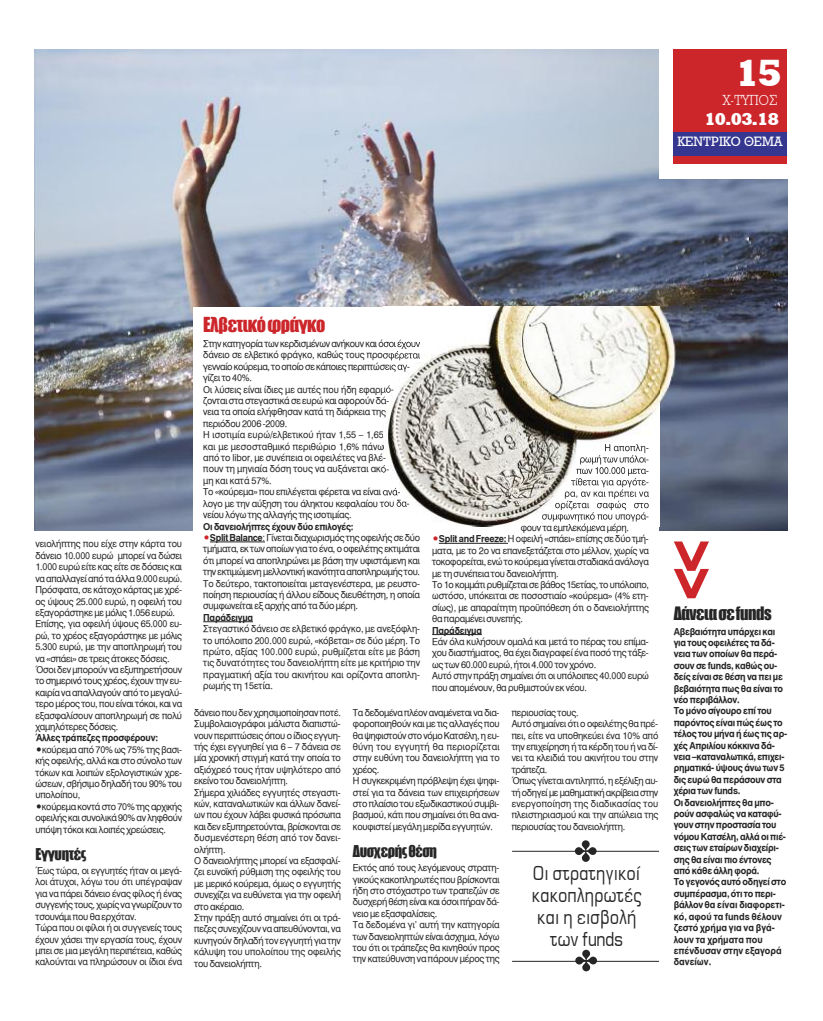
<style>
.page{position:relative;width:823px;height:1021px;background:#fff}
.page>*{position:absolute;margin:0;border:0;box-sizing:border-box;transform-origin:0 0}
.t1{font:900 56.7px "UB Helvetica";color:#cc262b;scale:.89 1}
.t2{font:900 39px "UB Rockwell";color:#fff;scale:.96 1}
.t3{font:22px/22px "UB Europa";letter-spacing:-.025em;color:#272627;text-align:center;scale:.84 1}
.t4{font:19px "Impact";letter-spacing:-.025em;color:#cc262b;scale:.95 1}
.t5{font:900 18px "UB Rockwell";color:#fff}
.t6{font:17px "Impact";letter-spacing:-.025em;color:#272627;scale:.95 1}
.t7{font:15px "Impact";letter-spacing:-.025em;color:#272627;scale:.95 1}
.t8{font:300 15px "UB Rockwell";color:#fff;scale:.93 1}
.t9{font:14px "UB Rockwell";color:#fff}
.t10{font:9.5px/11.4px "UB Helvetica";letter-spacing:-.025em;color:#272627;scale:.95 1}
.t11{font:9.5px/11.4px "UB Helvetica Bold";letter-spacing:-.025em;color:#272627;scale:.95 1}
.s1{font-family:"UB Helvetica Bold";color:#cc262b}
.s2{font-family:"UB Helvetica Bold"}
</style>
<div class="page">
<img style="left:35px;top:50px;width:752px;height:481px">
<hr style="left:512px;top:850px;width:146px;height:1px;background:#272627">
<svg style="left:574px;top:840px;width:22px;height:21px"></svg>
<svg style="left:575px;top:949px;width:21px;height:22px"></svg>
<hr style="left:512px;top:960px;width:146px;height:1px;background:#272627">
<div style="left:658px;top:48px;width:129px;height:131px;background:#fff"></div>
<div style="left:672px;top:50px;width:114px;height:114px;background:#cc262b"></div>
<div style="left:672px;top:132px;width:114px;height:23px;background:#34368f"></div>
<div style="left:193px;top:307px;width:465px;height:401px;background:#fff"></div>
<hr style="left:210px;top:541px;width:52px;height:1px;background:#272627">
<hr style="left:203px;top:621px;width:50px;height:1px;background:#272627">
<hr style="left:438px;top:543px;width:69px;height:1px;background:#272627">
<hr style="left:432px;top:634px;width:49px;height:1px;background:#272627">
<img style="left:383px;top:307px;width:296px;height:219px">
<img style="left:604px;top:444px;width:43px;height:9px">
<img style="left:580px;top:455px;width:58px;height:9px">
<img style="left:576px;top:467px;width:60px;height:9px">
<img style="left:570px;top:478px;width:51px;height:9px">
<img style="left:564px;top:489px;width:59px;height:9px">
<img style="left:555px;top:500px;width:47px;height:10px">
<img style="left:542px;top:512px;width:60px;height:9px">
<img style="left:520px;top:524px;width:56px;height:2px">
<h2 class="t2" style="left:735px;top:51px;width:48px">15</h2>
<h3 class="t5" style="left:704px;top:109px;width:75px">10.03.18</h3>
<h3 class="t9" style="left:677px;top:134px;width:106px">ΚΕΝΤΡΙΚΟ ΘΕΜΑ</h3>
<h3 class="t8" style="left:722px;top:92px;width:61px">Χ-ΤΥΠΟΣ</h3>
<p class="t10" style="left:35px;top:538px;width:156px">νειολήπτης που είχε στην κάρτα του δάνειο 10.000 ευρώ μπορεί να δώσει 1.000 ευρώ είτε κας είτε σε δόσεις και να απαλλαγεί από τα άλλα 9.000 ευρώ.<br>Πρόσφατα, σε κάτοχο κάρτας με χρέ&shy;ος ύψους 25.000 ευρώ, η οφειλή του εξαγοράστηκε με μόλις 1.056 ευρώ.<br>Επίσης, για οφειλή ύψους 65.000 ευ&shy;ρώ, το χρέος εξαγοράστηκε με μόλις 5.300 ευρώ, με την αποπληρωμή του να «σπάει» σε τρεις άτοκες δόσεις.<br>Όσοι δεν μπορούν να εξυπηρετήσουν το σημερινό τους χρέος, έχουν την ευ&shy;καιρία να απαλλαγούν από το μεγαλύ&shy;τερο μέρος του, που είναι τόκοι, και να εξασφαλίσουν αποπληρωμή σε πολύ χαμηλότερες δόσεις.</p>
<p class="t11" style="left:35px;top:732px;width:131px">άλλες τράπεζες προσφέρουν:</p>
<p class="t10" style="left:35px;top:743px;width:156px;text-align:justify">•κούρεμα από 70% ως 75% της βασι&shy;κής οφειλής, αλλά και στο σύνολο των τόκων και λοιπών εξολογιστικών χρε&shy;ώσεων, σβήσιμο δηλαδή του 90% του υπολοίπου,</p>
<p class="t10" style="left:35px;top:800px;width:156px;text-align:justify">•κούρεμα κοντά στο 70% της αρχικής οφειλής και συνολικά 90% αν ληφθούν υπόψη τόκοι και λοιπές χρεώσεις.</p>
<h3 class="t7" style="left:35px;top:845px;width:55px">Εγγυητές</h3>
<p class="t10" style="left:35px;top:865px;width:156px">Έως τώρα, οι εγγυητές ήταν οι μεγά&shy;λοι άτυχοι, λόγω του ότι υπέγραψαν για να πάρει δάνειο ένας φίλος ή ένας συγγενής τους, χωρίς να γνωρίζουν το τσουνάμι που θα ερχόταν.<br>Τώρα που οι φίλοι ή οι συγγενείς τους έχουν χάσει την εργασία τους, έχουν μπει σε μια μεγάλη περιπέτεια, καθώς καλούνται να πληρώσουν οι ίδιοι ένα</p>
<h3 class="t4" style="left:203px;top:313px;width:130px">Ελβετικόφράγκο</h3>
<p class="t10" style="left:203px;top:338px;width:230px">Στην κατηγορία των κερδισμένων ανήκουν και όσοι έχουν δάνειο σε ελβετικό φράγκο, καθώς τους προσφέρεται γενναίο κούρεμα, το οποίο σε κάποιες περιπτώσεις αγ&shy;γίζει το 40%.<br>Οι λύσεις είναι ίδιες με αυτές που ήδη εφαρμό&shy;ζονται στα στεγαστικά σε ευρώ και αφορούν δά-<br>νεια τα οποία ελήφθησαν κατά τη διάρκεια της περιόδου 2006 -2009.<br>Η ισοτιμία ευρώ/ελβετικού ήταν 1,55 – 1,65<br>και με μεσοσταθμικό περιθώριο 1,6% πάνω<br>από το libor, με συνέπεια οι οφειλέτες να βλέ-<br>πουν τη μηνιαία δόση τους να αυξάνεται ακό-<br>μη και κατά 57%.<br>Το «κούρεμα» που επιλέγεται φέρεται να είναι ανά&shy;λογο με την αύξηση του άληκτου κεφαλαίου του δα&shy;νείου λόγω της αλλαγής της ισοτιμίας.</p>
<p class="t11" style="left:203px;top:520px;width:160px">Οι δανειολήπτες έχουν δύο επιλογές:</p>
<p class="t10" style="left:203px;top:532px;width:230px;text-align:justify"><span class="s1">•</span><span class="s2">Split Balance</span>: Γίνεται διαχωρισμός της οφειλής σε δύο τμήματα, εκ των οποίων για το ένα, ο οφειλέτης εκτιμάται ότι μπορεί να αποπληρώνει με βάση την υφιστάμενη και την εκτιμώμενη μελλοντική ικανότητα αποπληρωμής του.<br>Το δεύτερο, τακτοποιείται μεταγενέστερα, με ρευστο&shy;ποίηση περιουσίας ή άλλου είδους διευθέτηση, η οποία συμφωνείται εξ αρχής από τα δύο μέρη.</p>
<p class="t11" style="left:203px;top:611px;width:54px">Παράδειγμα</p>
<p class="t10" style="left:203px;top:623px;width:230px;text-align:justify">Στεγαστικό δάνειο σε ελβετικό φράγκο, με ανεξόφλη&shy;το υπόλοιπο 200.000 ευρώ, «κόβεται» σε δύο μέρη. Το πρώτο, αξίας 100.000 ευρώ, ρυθμίζεται είτε με βάση τις δυνατότητες του δανειολήπτη είτε με κριτήριο την πραγματική αξία του ακινήτου και ορίζοντα αποπλη&shy;ρωμής τη 15ετία.</p>
<p class="t10" style="left:520px;top:522px;width:116px">φουν τα εμπλεκόμενα μέρη.</p>
<p class="t10" style="left:432px;top:533px;width:230px"><span class="s1">•</span><span class="s2">Split and Freeze:</span> Η οφειλή «σπάει» επίσης σε δύο τμή&shy;ματα, με το 2ο να επανεξετάζεται στο μέλλον, χωρίς να τοκοφορείται, ενώ το κούρεμα γίνεται σταδιακά ανάλογα με τη συνέπεια του δανειολήπτη.<br>Το 1ο κομμάτι ρυθμίζεται σε βάθος 15ετίας, το υπόλοιπο, ωστόσο, υπόκειται σε ποσοστιαίο «κούρεμα» (4% ετη&shy;σίως), με απαραίτητη προϋπόθεση ότι ο δανειολήπτης θα παραμένει συνεπής.</p>
<p class="t11" style="left:432px;top:624px;width:54px">Παράδειγμα</p>
<p class="t10" style="left:432px;top:636px;width:230px">Εάν όλα κυλήσουν ομαλά και μετά το πέρας του επίμα&shy;χου διαστήματος, θα έχει διαγραφεί ένα ποσό της τάξε&shy;ως των 60.000 ευρώ, ήτοι 4.000 τον χρόνο.<br>Αυτό στην πράξη σημαίνει ότι οι υπόλοιπες 40.000 ευρώ που απομένουν, θα ρυθμιστούν εκ νέου.</p>
<p class="t10" style="left:194px;top:706px;width:156px">δάνειο που δεν χρησιμοποίησαν ποτέ.<br>Συμβολαιογράφοι μάλιστα διαπιστώ&shy;νουν περιπτώσεις όπου ο ίδιος εγγυη&shy;τής έχει εγγυηθεί για 6 – 7 δάνεια σε μία χρονική στιγμή κατά την οποία το αξιόχρεό τους ήταν υψηλότερο από εκείνο του δανειολήπτη.<br>Σήμερα χιλιάδες εγγυητές στεγαστι&shy;κών, καταναλωτικών και άλλων δανεί&shy;ων που έχουν λάβει φυσικά πρόσωπα και δεν εξυπηρετούνται, βρίσκονται σε δυσμενέστερη θέση από τον δανει&shy;ολήπτη.<br>Ο δανειολήπτης μπορεί να εξασφαλί&shy;ζει ευνοϊκή ρύθμιση της οφειλής του με μερικό κούρεμα, όμως ο εγγυητής συνεχίζει να ευθύνεται για την οφειλή στο ακέραιο.<br>Στην πράξη αυτό σημαίνει ότι οι τρά&shy;πεζες συνεχίζουν να απευθύνονται, να κυνηγούν δηλαδή τον εγγυητή για την κάλυψη του υπολοίπου της οφειλής του δανειολήπτη.</p>
<p class="t10" style="left:353px;top:706px;width:156px">Τα δεδομένα πλέον αναμένεται να δια&shy;φοροποιηθούν και με τις αλλαγές που θα ψηφιστούν στο νόμο Κατσέλη, η ευ&shy;θύνη του εγγυητή θα περιορίζεται στην ευθύνη του δανειολήπτη για το χρέος.<br>Η συγκεκριμένη πρόβλεψη έχει ψηφι&shy;στεί για τα δάνεια των επιχειρήσεων στο πλαίσιο του εξωδικαστικού συμβι&shy;βασμού, κάτι που σημαίνει ότι θα ανα&shy;κουφιστεί μεγάλη μερίδα εγγυητών.</p>
<h3 class="t7" style="left:353px;top:842px;width:90px">Δυσχερήςθέση</h3>
<p class="t10" style="left:353px;top:862px;width:156px">Εκτός από τους λεγόμενους στρατη&shy;γικούς κακοπληρωτές που βρίσκονται ήδη στο στόχαστρο των τραπεζών σε δυσχερή θέση είναι και όσοι πήραν δά&shy;νειο με εξασφαλίσεις.<br>Τα δεδομένα γι’ αυτή την κατηγορία των δανειοληπτών είναι άσχημα, λόγω του ότι οι τράπεζες θα κινηθούν προς την κατεύθυνση να πάρουν μέρος της</p>
<p class="t10" style="left:511px;top:706px;width:156px">περιουσίας τους.<br>Αυτό σημαίνει ότι ο οφειλέτης θα πρέ&shy;πει, είτε να υποθηκεύει ένα 10% από την επιχείρηση ή τα κέρδη του ή να δί&shy;νει τα κλειδιά του ακινήτου του στην τράπεζα.<br>Όπως γίνεται αντιληπτό, η εξέλιξη αυ&shy;τή οδηγεί με μαθηματική ακρίβεια στην ενεργοποίηση της διαδικασίας του πλειστηριασμού και την απώλεια της περιουσίας του δανειολήπτη.</p>
<h3 class="t3" style="left:529px;top:862px;width:133px">Οι στρατηγικοί κακοπληρωτές και η εισβολή των funds</h3>
<h1 class="t1" style="left:727px;top:535px;width:80px;rotate:90deg">&gt;&gt;</h1>
<h3 class="t6" style="left:673px;top:603px;width:105px">Δάνειασεfunds</h3>
<p class="t11" style="left:673px;top:625px;width:121px">Αβεβαιότητα υπάρχει και για τους οφειλέτες τα δά&shy;νεια των οποίων θα περά&shy;σουν σε funds, καθώς ου&shy;δείς είναι σε θέση να πει με βεβαιότητα πως θα είναι το νέο περιβάλλον.<br>Το μόνο σίγουρο επί του παρόντος είναι πώς έως το τέλος του μήνα ή έως τις αρ&shy;χές Απριλίου κόκκινα δά&shy;νεια –καταναλωτικά, επιχει&shy;ρηματικά- ύψους άνω των 5 δις ευρώ θα περάσουν στα χέρια των funds.<br>Οι δανειολήπτες θα μπο&shy;ρούν ασφαλώς να καταφύ&shy;γουν στην προστασία του νόμου Κατσέλη, αλλά οι πιέ&shy;σεις των εταίρων διαχείρι&shy;σης θα είναι πιο έντονες από κάθε άλλη φορά.<br>Το γεγονός αυτό οδηγεί στο συμπέρασμα, ότι το περι&shy;βάλλον θα είναι διαφορετι&shy;κό, αφού τα funds θέλουν ζεστό χρήμα για να βγά&shy;λουν τα χρήματα που επένδυσαν στην εξαγορά δανείων.</p>
</div>
